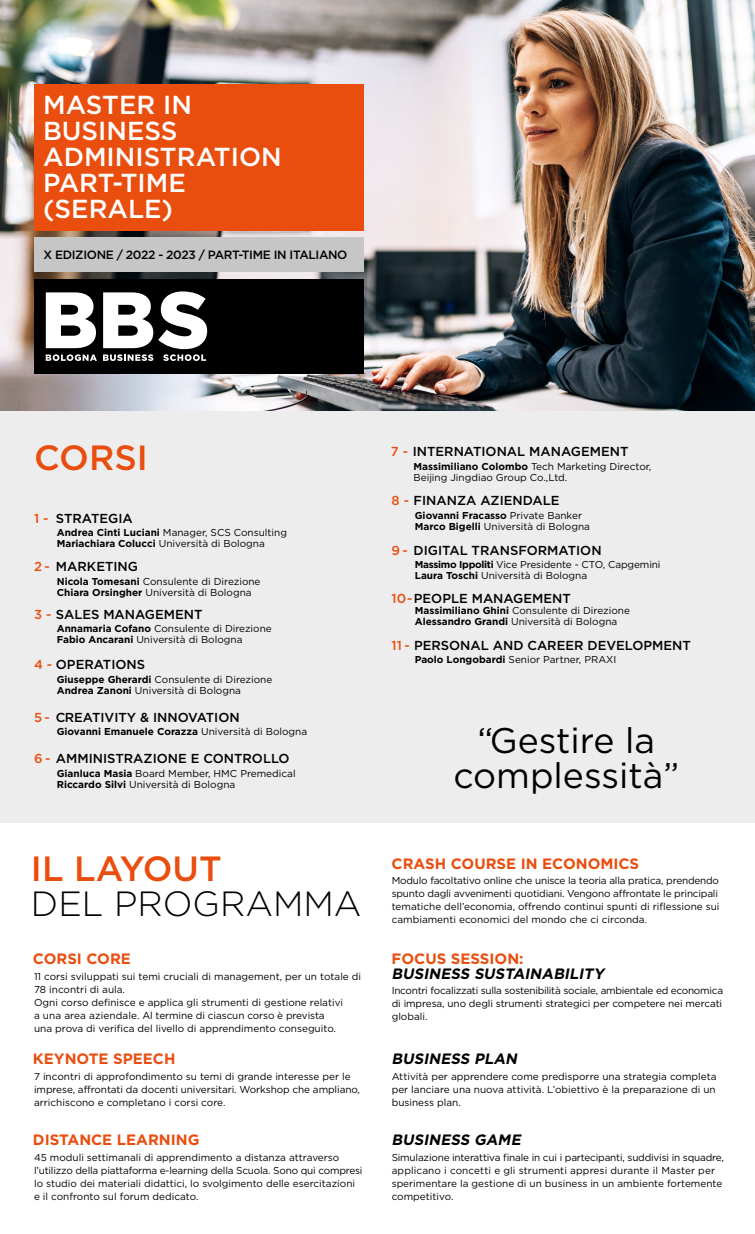
<style>
.page{position:relative;width:755px;height:1234px;background:#fff}
.page>*{position:absolute;margin:0;border:0;box-sizing:border-box;transform-origin:0 0}
.t1{font:35.5px/35.1px "Gotham HTF";color:#000;text-align:center}
.t2{font:500 35px "Gotham HTF";color:#e94e0f}
.t3{font:300 35px "Gotham HTF";color:#000}
.t4{font:500 26px/26px "Gotham HTF";color:#fff}
.t5{font:700 15px "Gotham HTF";color:#e94e0f}
.t6{font:italic 700 15px "Gotham HTF";color:#000}
.t7{font:500 13px "Gotham HTF";color:#000}
.t8{font:500 12px "Gotham HTF";letter-spacing:-.03em;color:#000}
.t9{font:10px/13px "Gotham HTF";color:#000}
.t10{font:10px/13px "Gotham HTF";letter-spacing:-.02em;color:#000}
.t11{font:700 10px "Gotham HTF";color:#000}
.s1{color:#e94e0f}
.s2{font-weight:700}
.s3{font-weight:400}
</style>
<div class="page">
<img style="left:0;top:0;width:754px;height:411px">
<div style="left:0;top:411px;width:754px;height:411px;background:#ededed"></div>
<div style="left:34px;top:84px;width:329px;height:146px;background:#e94e0f"></div>
<div style="left:34px;top:238px;width:329px;height:34px;background:#c6c6c6"></div>
<div style="left:34px;top:279px;width:329px;height:95px;background:#000"></div>
<svg style="left:46px;top:292px;width:50px;height:56px"></svg>
<svg style="left:46px;top:354px;width:51px;height:7px"></svg>
<svg style="left:103px;top:291px;width:104px;height:70px"></svg>
<h3 class="t4" style="left:43px;top:91px;width:240px">MASTER IN<br>BUSINESS<br>ADMINISTRATION<br>PART-TIME (SERALE)</h3>
<p class="t8" style="left:43px;top:248px;width:305px">X EDIZIONE / 2022 - 2023 / PART-TIME IN ITALIANO</p>
<h2 class="t2" style="left:34px;top:437px;width:115px">CORSI</h2>
<h3 class="t7" style="left:34px;top:510px;width:100px"><span class="s1">1 -</span> STRATEGIA</h3>
<h3 class="t7" style="left:34px;top:559px;width:105px"><span class="s1">2 -</span> MARKETING</h3>
<h3 class="t7" style="left:34px;top:606px;width:170px"><span class="s1">3 -</span> SALES MANAGEMENT</h3>
<p class="t9" style="left:57px;top:527px;width:231px;line-height:11px"><span class="s2">Andrea Cinti Luciani</span> Manager, SCS Consulting<br><span class="s2">Mariachiara Colucci</span> Università di Bologna</p>
<p class="t9" style="left:57px;top:575px;width:205px;line-height:11px"><span class="s2">Nicola Tomesani</span> Consulente di Direzione<br><span class="s2">Chiara Orsingher</span> Università di Bologna</p>
<p class="t9" style="left:57px;top:623px;width:216px;line-height:11px"><span class="s2">Annamaria Cofano</span> Consulente di Direzione<br><span class="s2">Fabio Ancarani</span> Università di Bologna</p>
<h3 class="t7" style="left:34px;top:656px;width:112px"><span class="s1">4 -</span> OPERATIONS</h3>
<p class="t9" style="left:57px;top:673px;width:217px;line-height:11px"><span class="s2">Giuseppe Gherardi</span> Consulente di Direzione<br><span class="s2">Andrea Zanoni</span> Università di Bologna</p>
<h3 class="t7" style="left:34px;top:709px;width:207px"><span class="s1">5 -</span> CREATIVITY &amp; INNOVATION</h3>
<h3 class="t7" style="left:34px;top:751px;width:257px"><span class="s1">6 -</span> AMMINISTRAZIONE E CONTROLLO</h3>
<p class="t11" style="left:57px;top:725px;width:252px">Giovanni Emanuele Corazza <span class="s3">Università di Bologna</span></p>
<p class="t9" style="left:57px;top:767px;width:240px;line-height:11px"><span class="s2">Gianluca Masia</span> Board Member, HMC Premedical<br><span class="s2">Riccardo Silvi</span> Università di Bologna</p>
<h2 class="t2" style="left:31px;top:848px;width:192px">IL LAYOUT</h2>
<h2 class="t3" style="left:31px;top:884px;width:332px">DEL PROGRAMMA</h2>
<h3 class="t5" style="left:33px;top:949px;width:99px">CORSI CORE</h3>
<p class="t9" style="left:34px;top:969px;width:328px">11 corsi sviluppati sui temi cruciali di management, per un totale di 78 incontri di aula.<br>Ogni corso definisce e applica gli strumenti di gestione relativi<br>a una area aziendale. Al termine di ciascun corso è prevista<br>una prova di verifica del livello di apprendimento conseguito.</p>
<p class="t9" style="left:34px;top:1069px;width:327px">7 incontri di approfondimento su temi di grande interesse per le imprese, affrontati da docenti universitari. Workshop che ampliano, arrichiscono e completano i corsi core.</p>
<h3 class="t5" style="left:33px;top:1049px;width:144px">KEYNOTE SPEECH</h3>
<h3 class="t5" style="left:33px;top:1130px;width:168px">DISTANCE LEARNING</h3>
<p class="t9" style="left:34px;top:1150px;width:330px">45 moduli settimanali di apprendimento a distanza attraverso l’utilizzo della piattaforma e-learning della Scuola. Sono qui compresi lo studio dei materiali didattici, lo svolgimento delle esercitazioni e il confronto sul forum dedicato.</p>
<h3 class="t7" style="left:390px;top:444px;width:239px"><span class="s1">7 -</span> INTERNATIONAL MANAGEMENT</h3>
<h3 class="t7" style="left:391px;top:493px;width:169px"><span class="s1">8 -</span> FINANZA AZIENDALE</h3>
<h3 class="t7" style="left:391px;top:542px;width:211px"><span class="s1">9 -</span> DIGITAL TRANSFORMATION</h3>
<p class="t9" style="left:413px;top:461px;width:239px;line-height:11px"><span class="s2">Massimiliano Colombo</span> Tech Marketing Director,<br>Beijing Jingdiao Group Co.,Ltd.</p>
<p class="t9" style="left:414px;top:510px;width:176px;line-height:11px"><span class="s2">Giovanni Fracasso</span> Private Banker<br><span class="s2">Marco Bigelli</span> Università di Bologna</p>
<p class="t9" style="left:414px;top:558px;width:247px;line-height:11px"><span class="s2">Massimo Ippoliti</span> Vice Presidente - CTO, Capgemini<br><span class="s2">Laura Toschi</span> Università di Bologna</p>
<h3 class="t7" style="left:391px;top:590px;width:181px"><span class="s1">10 -</span> PEOPLE MANAGEMENT</h3>
<p class="t9" style="left:414px;top:605px;width:216px;line-height:11px"><span class="s2">Massimiliano Ghini</span> Consulente di Direzione<br><span class="s2">Alessandro Grandi</span> Università di Bologna</p>
<h3 class="t7" style="left:391px;top:637px;width:300px"><span class="s1">11 -</span> PERSONAL AND CAREER DEVELOPMENT</h3>
<p class="t9" style="left:414px;top:653px;width:203px"><span class="s2">Paolo Longobardi</span> Senior Partner, PRAXI</p>
<h1 class="t1" style="left:453px;top:722px;width:227px">“Gestire la complessità”</h1>
<h3 class="t5" style="left:391px;top:854px;width:249px">CRASH COURSE IN ECONOMICS</h3>
<p class="t10" style="left:391px;top:873px;width:329px">Modulo facoltativo online che unisce la teoria alla pratica, prendendo spunto dagli avvenimenti quotidiani. Vengono affrontate le principali tematiche dell’economia, offrendo continui spunti di riflessione sui cambiamenti economici del mondo che ci circonda.</p>
<h3 class="t5" style="left:391px;top:949px;width:133px">FOCUS SESSION:</h3>
<h3 class="t6" style="left:391px;top:964px;width:217px">BUSINESS SUSTAINABILITY</h3>
<p class="t9" style="left:391px;top:983px;width:333px;text-align:justify">Incontri focalizzati sulla sostenibilità sociale, ambientale ed economica di impresa, uno degli strumenti strategici per competere nei mercati globali.</p>
<h3 class="t6" style="left:391px;top:1049px;width:130px">BUSINESS PLAN</h3>
<p class="t9" style="left:391px;top:1069px;width:326px;text-align:justify">Attività per apprendere come predisporre una strategia completa per lanciare una nuova attività. L’obiettivo è la preparazione di un business plan.</p>
<h3 class="t6" style="left:391px;top:1130px;width:133px">BUSINESS GAME</h3>
<p class="t9" style="left:391px;top:1150px;width:333px">Simulazione interattiva finale in cui i partecipanti, suddivisi in squadre, applicano i concetti e gli strumenti appresi durante il Master per sperimentare la gestione di un business in un ambiente fortemente competitivo.</p>
</div>
